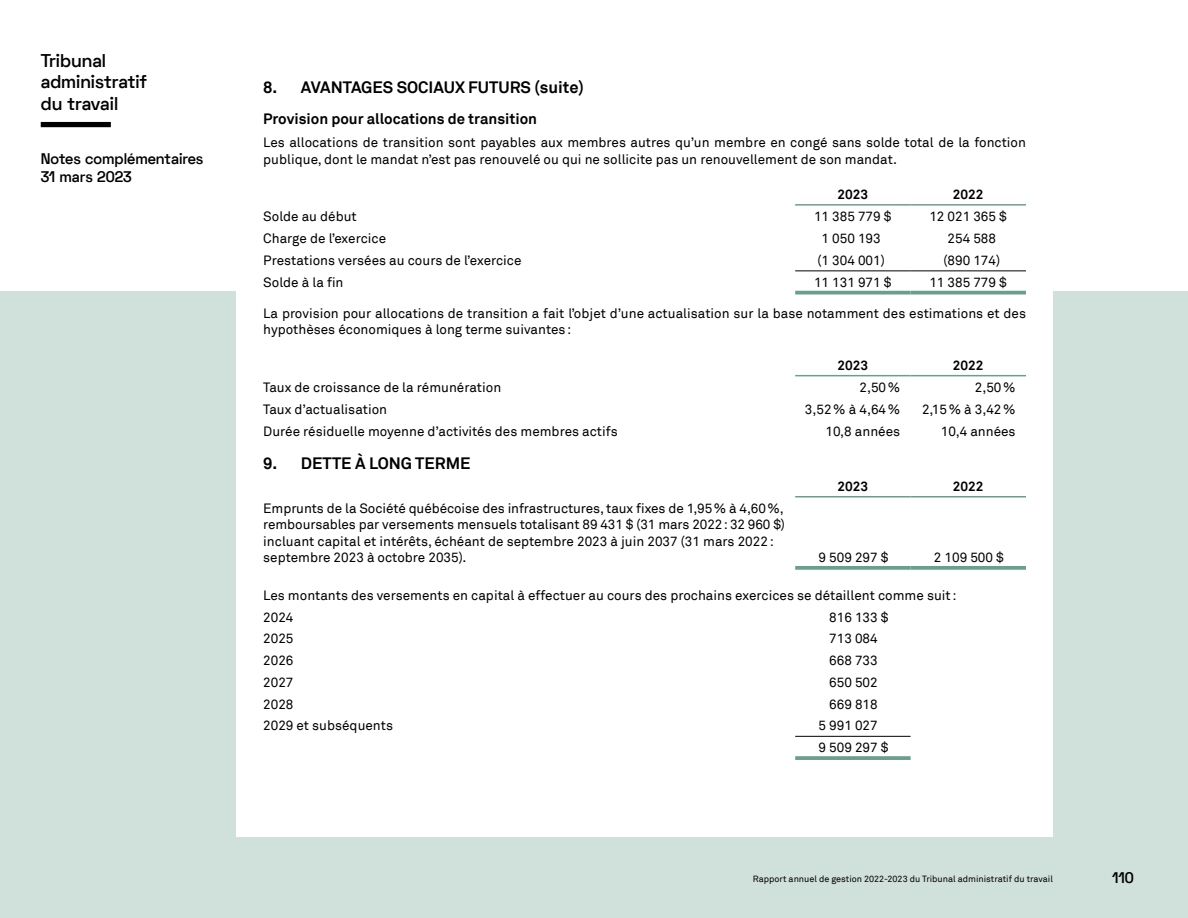
<style>
.page{position:relative;width:1188px;height:918px;background:#fff}
.page>*{position:absolute;margin:0;border:0;box-sizing:border-box;transform-origin:0 0}
.t1{font:600 18px/21.6px "Space Grotesk";color:#000}
.t2{font:700 16.5px "Akkurat";color:#000}
.t3{font:700 15px "Akkurat";color:#000}
.t4{font:600 15px/18px "Space Grotesk";color:#000}
.t5{font:13.5px/16.2px "Akkurat";color:#000}
.t6{font:700 13.5px "Akkurat";color:#000}
.t7{font:9px "Akkurat";color:#000}
</style>
<div class="page">
<div style="left:0;top:291px;width:1188px;height:627px;background:#d0e0db"></div>
<div style="left:236px;top:54px;width:817px;height:783px;background:#fff"></div>
<div style="left:41px;top:122px;width:70px;height:5px;background:#000"></div>
<hr style="left:795px;top:204px;width:116px;height:2px;background:#6a9e8f">
<hr style="left:911px;top:204px;width:115px;height:2px;background:#6a9e8f">
<hr style="left:795px;top:270px;width:116px;height:1px;background:#000">
<hr style="left:911px;top:270px;width:115px;height:1px;background:#000">
<svg style="left:795px;top:291px;width:116px;height:4px"></svg>
<svg style="left:911px;top:291px;width:115px;height:4px"></svg>
<hr style="left:795px;top:375px;width:116px;height:1px;background:#6a9e8f">
<hr style="left:911px;top:375px;width:115px;height:1px;background:#6a9e8f">
<hr style="left:795px;top:496px;width:116px;height:2px;background:#6a9e8f">
<hr style="left:911px;top:496px;width:115px;height:2px;background:#6a9e8f">
<svg style="left:795px;top:566px;width:116px;height:4px"></svg>
<svg style="left:911px;top:566px;width:115px;height:4px"></svg>
<svg style="left:795px;top:756px;width:116px;height:4px"></svg>
<hr style="left:795px;top:736px;width:116px;height:1px;background:#000">
<h1 class="t1" style="left:41px;top:50px;width:108px">Tribunal administratif du travail</h1>
<p class="t4" style="left:41px;top:150px;width:164px">Notes complémentaires<br>31 mars 2023</p>
<h3 class="t2" style="left:263px;top:77px;width:322px">8. AVANTAGES SOCIAUX FUTURS (suite)</h3>
<h4 class="t3" style="left:263px;top:110px;width:275px">Provision pour allocations de transition</h4>
<p class="t5" style="left:263px;top:135px;width:764px">Les allocations de transition sont payables aux membres autres qu’un membre en congé sans solde total de la fonction publique, dont le mandat n’est pas renouvelé ou qui ne sollicite pas un renouvellement de son mandat.</p>
<p class="t6" style="left:838px;top:186px;width:32px">2023</p>
<p class="t6" style="left:953px;top:186px;width:32px">2022</p>
<p class="t5" style="left:263px;top:209px;width:95px">Solde au début</p>
<p class="t5" style="left:814px;top:209px;width:79px">11 385 779 $</p>
<p class="t5" style="left:929px;top:209px;width:79px">12 021 365 $</p>
<p class="t5" style="left:263px;top:231px;width:124px">Charge de l’exercice</p>
<p class="t5" style="left:822px;top:231px;width:61px">1 050 193</p>
<p class="t5" style="left:948px;top:231px;width:50px">254 588</p>
<p class="t5" style="left:263px;top:252px;width:260px">Prestations versées au cours de l’exercice</p>
<p class="t5" style="left:817px;top:252px;width:69px">(1 304 001)</p>
<p class="t5" style="left:944px;top:252px;width:58px">(890 174)</p>
<p class="t5" style="left:263px;top:274px;width:82px">Solde à la fin</p>
<p class="t5" style="left:814px;top:274px;width:79px">11 131 971 $</p>
<p class="t5" style="left:929px;top:274px;width:79px">11 385 779 $</p>
<p class="t5" style="left:263px;top:306px;width:764px">La provision pour allocations de transition a fait l’objet d’une actualisation sur la base notamment des estimations et des hypothèses économiques à long terme suivantes:</p>
<p class="t6" style="left:838px;top:356px;width:32px">2023</p>
<p class="t6" style="left:953px;top:356px;width:32px">2022</p>
<p class="t5" style="left:263px;top:380px;width:240px">Taux de croissance de la rémunération</p>
<p class="t5" style="left:859px;top:380px;width:42px">2,50%</p>
<p class="t5" style="left:975px;top:380px;width:42px">2,50%</p>
<p class="t5" style="left:263px;top:401px;width:125px">Taux d’actualisation</p>
<p class="t5" style="left:805px;top:401px;width:97px">3,52% à 4,64%</p>
<p class="t5" style="left:922px;top:401px;width:95px">2,15% à 3,42%</p>
<p class="t5" style="left:263px;top:423px;width:356px">Durée résiduelle moyenne d’activités des membres actifs</p>
<p class="t5" style="left:825px;top:423px;width:76px">10,8 années</p>
<p class="t5" style="left:941px;top:423px;width:76px">10,4 années</p>
<h3 class="t2" style="left:263px;top:453px;width:209px">9. DETTE À LONG TERME</h3>
<p class="t6" style="left:838px;top:477px;width:32px">2023</p>
<p class="t6" style="left:953px;top:477px;width:32px">2022</p>
<p class="t5" style="left:263px;top:501px;width:523px">Emprunts de la Société québécoise des infrastructures, taux fixes de 1,95% à 4,60%, remboursables par versements mensuels totalisant 89 431 $ (31 mars 2022: 32 960 $) incluant capital et intérêts, échéant de septembre 2023 à juin 2037 (31 mars 2022: septembre 2023 à octobre 2035).</p>
<p class="t5" style="left:819px;top:549px;width:71px">9 509 297 $</p>
<p class="t5" style="left:934px;top:549px;width:71px">2 109 500 $</p>
<p class="t5" style="left:263px;top:587px;width:695px">Les montants des versements en capital à effectuer au cours des prochains exercices se détaillent comme suit:</p>
<p class="t5" style="left:263px;top:609px;width:32px">2024</p>
<p class="t5" style="left:829px;top:609px;width:61px">816 133 $</p>
<p class="t5" style="left:263px;top:631px;width:32px">2025</p>
<p class="t5" style="left:829px;top:631px;width:50px">713 084</p>
<p class="t5" style="left:263px;top:653px;width:32px">2026</p>
<p class="t5" style="left:829px;top:653px;width:50px">668 733</p>
<p class="t5" style="left:263px;top:674px;width:32px">2027</p>
<p class="t5" style="left:829px;top:674px;width:50px">650 502</p>
<p class="t5" style="left:263px;top:696px;width:32px">2028</p>
<p class="t5" style="left:829px;top:696px;width:50px">669 818</p>
<p class="t5" style="left:263px;top:718px;width:131px">2029 et subséquents</p>
<p class="t5" style="left:819px;top:718px;width:61px">5 991 027</p>
<p class="t5" style="left:819px;top:740px;width:71px">9 509 297 $</p>
<p class="t7" style="left:753px;top:874px;width:302px">Rapport annuel de gestion 2022-2023 du Tribunal administratif du travail</p>
<p class="t4" style="left:1112px;top:869px;width:23px">110</p>
</div>
